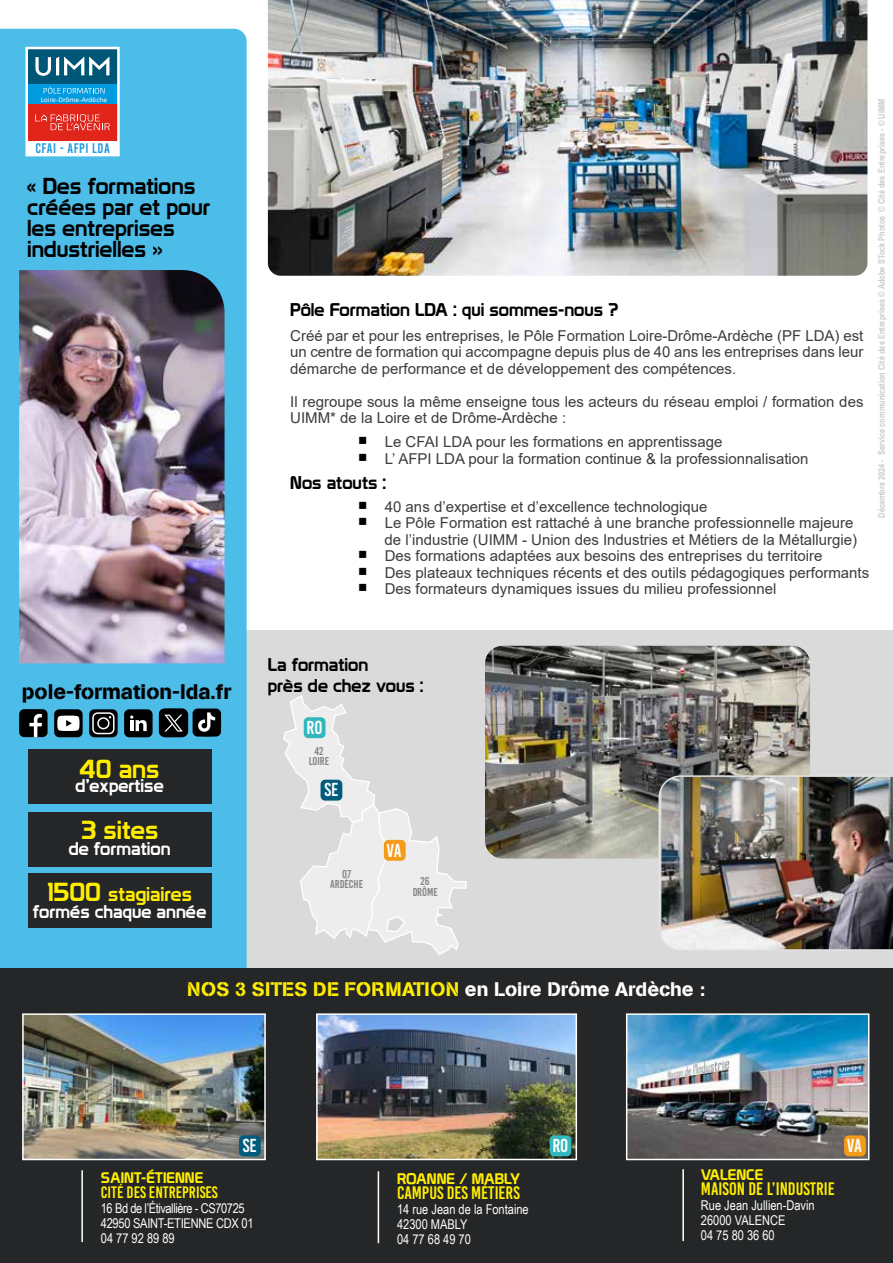
<style>
.page{position:relative;width:893px;height:1263px;background:#fff}
.page>*{position:absolute;margin:0;border:0;box-sizing:border-box;transform-origin:0 0}
.t1{font:25.5px "Prototype";color:#ffed00}
.t2{font:22.5px/21px "Prototype";color:#000}
.t3{font:21px "AG Book Stencil";color:#000}
.t4{font:19.5px "AG Book Stencil";color:#ffed00}
.t5{font:19.5px "Prototype";color:#ffed00}
.t6{font:18.75px "Bebas Kai";color:#fff}
.t7{font:18px/21px "Prototype";color:#000}
.t8{font:18px "Prototype";color:#fff}
.t9{font:18px "Bebas Kai";color:#ffed00}
.t10{font:16.5px "Bebas Kai";color:#ffed00}
.t11{font:15px/16.5px "Arial";color:#3c3c3b}
.t12{font:15px "Prototype";color:#ffed00}
.t13{font:13.8px "Bebas Kai";letter-spacing:.04em;color:#1d9add}
.t14{font:13.5px/15px "Arial Narrow";color:#fff}
.t15{font:13.5px/15px "Arial Narrow";letter-spacing:-.02em;color:#fff}
.t16{font:11.4px/10.5px "Bebas Kai";color:#575756;text-align:center}
.t17{font:700 9px "Arial Narrow";color:#cacaca}
.t18{font:7.05px "Calibri";color:#fff;scale:1.07 1}
.s1{color:#000}
.s2{font-size:25.5px}
.s3{color:#fff}
</style>
<div class="page">
<div style="left:225px;top:630px;width:668px;height:338px;background:#dadada"></div>
<div style="left:0;top:29px;width:247px;height:939px;background:#4cbce8"></div>
<img style="left:19px;top:270px;width:206px;height:393px">
<div style="left:27px;top:48px;width:91px;height:107px;background:#fff"></div>
<div style="left:27px;top:48px;width:91px;height:36px;background:#005677"></div>
<svg style="left:35px;top:57px;width:74px;height:19px"></svg>
<div style="left:27px;top:104px;width:91px;height:36px;background:#e1251b"></div>
<svg style="left:35px;top:114px;width:75px;height:16px"></svg>
<div style="left:27px;top:84px;width:91px;height:20px;background:#009ade"></div>
<svg style="left:44px;top:87px;width:61px;height:7px"></svg>
<div style="left:25px;top:47px;width:95px;height:109px;border:3px solid #fff"></div>
<div style="left:28px;top:813px;width:184px;height:54px;background:#242627"></div>
<div style="left:28px;top:874px;width:184px;height:54px;background:#242627"></div>
<img style="left:268px;top:0;width:599px;height:276px">
<div style="left:0;top:968px;width:893px;height:295px;background:#242627"></div>
<img style="left:319px;top:1016px;width:255px;height:141px">
<div style="left:316px;top:1013px;width:261px;height:147px;border:2px solid #fff"></div>
<img style="left:25px;top:1016px;width:238px;height:141px">
<div style="left:22px;top:1013px;width:244px;height:147px;border:2px solid #fff"></div>
<img style="left:629px;top:1016px;width:237px;height:141px">
<div style="left:626px;top:1013px;width:243px;height:147px;border:2px solid #fff"></div>
<hr style="left:682px;top:1169px;width:2px;height:72px;background:#fff">
<hr style="left:378px;top:1171px;width:1px;height:72px;background:#fff">
<hr style="left:81px;top:1170px;width:2px;height:72px;background:#fff">
<img style="left:485px;top:646px;width:325px;height:212px">
<img style="left:658px;top:775px;width:235px;height:175px">
<svg style="left:283px;top:695px;width:184px;height:260px"></svg>
<div style="left:321px;top:780px;width:21px;height:21px;background:#005b7d;border-radius:5px"></div>
<div style="left:304px;top:717px;width:21px;height:21px;background:#31b7bc;border-radius:5px"></div>
<div style="left:384px;top:840px;width:22px;height:21px;background:#f59b1a;border-radius:5px"></div>
<div style="left:28px;top:749px;width:184px;height:55px;background:#242627"></div>
<div style="left:19px;top:709px;width:29px;height:28px;background:#000;border-radius:5px"></div>
<svg style="left:29px;top:714px;width:13px;height:23px"></svg>
<div style="left:89px;top:709px;width:29px;height:28px;background:#000;border-radius:5px"></div>
<svg style="left:92px;top:712px;width:23px;height:22px"></svg>
<div style="left:124px;top:709px;width:29px;height:28px;background:#000;border-radius:5px"></div>
<svg style="left:130px;top:715px;width:17px;height:16px"></svg>
<div style="left:54px;top:709px;width:29px;height:28px;background:#000;border-radius:5px"></div>
<div style="left:159px;top:709px;width:28px;height:28px;background:#13303c;border-radius:5px"></div>
<div style="left:193px;top:708px;width:28px;height:28px;background:#000;border-radius:5px"></div>
<svg style="left:198px;top:712px;width:17px;height:20px"></svg>
<svg style="left:57px;top:716px;width:23px;height:15px"></svg>
<div style="left:159px;top:708px;width:29px;height:29px;background:#000;border-radius:6px"></div>
<svg style="left:164px;top:714px;width:19px;height:17px"></svg>
<div style="left:239px;top:1135px;width:22px;height:21px;background:#005b7d;border-radius:5px"></div>
<div style="left:550px;top:1135px;width:21px;height:21px;background:#31b7bc;border-radius:5px"></div>
<div style="left:844px;top:1135px;width:22px;height:21px;background:#f59b1a;border-radius:5px"></div>
<p class="t18" style="left:41px;top:95px;width:64px">Loire-Drôme-Ardèche</p>
<p class="t13" style="left:35px;top:141px;width:76px">CFAI - AFPI LDA</p>
<h2 class="t2" style="left:27px;top:175px;width:184px">« Des formations créées par et pour les entreprises industrielles »</h2>
<p class="t7" style="left:290px;top:299px;width:329px">Pôle Formation LDA : qui sommes-nous ?</p>
<p class="t11" style="left:290px;top:327px;width:575px;text-align:justify">Créé par et pour les entreprises, le Pôle Formation Loire-Drôme-Ardèche (PF LDA) est un centre de formation qui accompagne depuis plus de 40 ans les entreprises dans leur démarche de performance et de développement des compétences.</p>
<p class="t11" style="left:290px;top:393px;width:575px">Il regroupe sous la même enseigne tous les acteurs du réseau emploi / formation des<br>UIMM* de la Loire et de Drôme-Ardèche :</p>
<p class="t11" style="left:385px;top:434px;width:425px">Le CFAI LDA pour les formations en apprentissage<br>L’ AFPI LDA pour la formation continue &amp; la professionnalisation</p>
<p class="t7" style="left:290px;top:472px;width:98px">Nos atouts :</p>
<p class="t11" style="left:358px;top:498px;width:351px"><span class="s1">○</span> 40 ans d’expertise et d’excellence technologique</p>
<p class="t11" style="left:358px;top:515px;width:501px;text-align:right"><span class="s1">○</span> Le Pôle Formation est rattaché à une branche professionnelle majeure de l’industrie (UIMM - Union des Industries et Métiers de la Métallurgie)</p>
<p class="t11" style="left:358px;top:548px;width:466px"><span class="s1">○</span> Des formations adaptées aux besoins des entreprises du territoire</p>
<p class="t11" style="left:358px;top:564px;width:513px"><span class="s1">○</span> Des plateaux techniques récents et des outils pédagogiques performants</p>
<p class="t11" style="left:358px;top:581px;width:420px"><span class="s1">○</span> Des formateurs dynamiques issues du milieu professionnel</p>
<p class="t17" style="left:875px;top:518px;width:420px;rotate:-90deg">Décembre 2024 - Service communication Cité des Entreprises © Adobe STock Photos © Cité des Entreprises - © UIMM</p>
<h3 class="t3" style="left:22px;top:679px;width:211px">pole-formation-lda.fr</h3>
<h1 class="t1" style="left:80px;top:753px;width:81px">40 ans</h1>
<p class="t8" style="left:76px;top:775px;width:90px">d’expertise</p>
<h1 class="t1" style="left:81px;top:815px;width:79px">3 sites</h1>
<p class="t8" style="left:69px;top:837px;width:103px">de formation</p>
<h3 class="t5" style="left:48px;top:882px;width:146px"><span class="s2">1500</span> stagiaires</h3>
<p class="t8" style="left:33px;top:900px;width:175px">formés chaque année</p>
<p class="t7" style="left:268px;top:654px;width:157px">La formation<br>près de chez vous :</p>
<p class="t6" style="left:306px;top:717px;width:18px">RO</p>
<p class="t16" style="left:309px;top:746px;width:22px">42<br>LOIRE</p>
<p class="t6" style="left:324px;top:780px;width:15px">SE</p>
<p class="t16" style="left:330px;top:869px;width:35px">07<br>ARDÈCHE</p>
<p class="t6" style="left:387px;top:840px;width:17px">VA</p>
<p class="t16" style="left:412px;top:876px;width:27px">26<br>DRÔME</p>
<h3 class="t4" style="left:187px;top:977px;width:519px">NOS 3 SITES DE FORMATION <span class="s3">en Loire Drôme Ardèche :</span></h3>
<p class="t6" style="left:243px;top:1135px;width:15px">SE</p>
<p class="t6" style="left:552px;top:1135px;width:18px">RO</p>
<p class="t6" style="left:847px;top:1135px;width:17px">VA</p>
<p class="t12" style="left:101px;top:1168px;width:104px">SAINT-ÉTIENNE</p>
<p class="t10" style="left:101px;top:1183px;width:118px">CITÉ DES ENTREPRISES</p>
<p class="t15" style="left:101px;top:1200px;width:154px">16 Bd de l’Étivallière - CS70725<br>42950 SAINT-ETIENNE CDX 01<br>04 77 92 89 89</p>
<p class="t12" style="left:397px;top:1169px;width:125px">ROANNE / MABLY</p>
<p class="t9" style="left:397px;top:1183px;width:124px">CAMPUS DES MÉTIERS</p>
<p class="t14" style="left:397px;top:1201px;width:133px">14 rue Jean de la Fontaine<br>42300 MABLY<br>04 77 68 49 70</p>
<p class="t12" style="left:701px;top:1166px;width:64px">VALENCE</p>
<p class="t9" style="left:701px;top:1179px;width:135px">MAISON DE L’INDUSTRIE</p>
<p class="t14" style="left:701px;top:1197px;width:115px">Rue Jean Jullien-Davin<br>26000 VALENCE<br>04 75 80 36 60</p>
</div>
